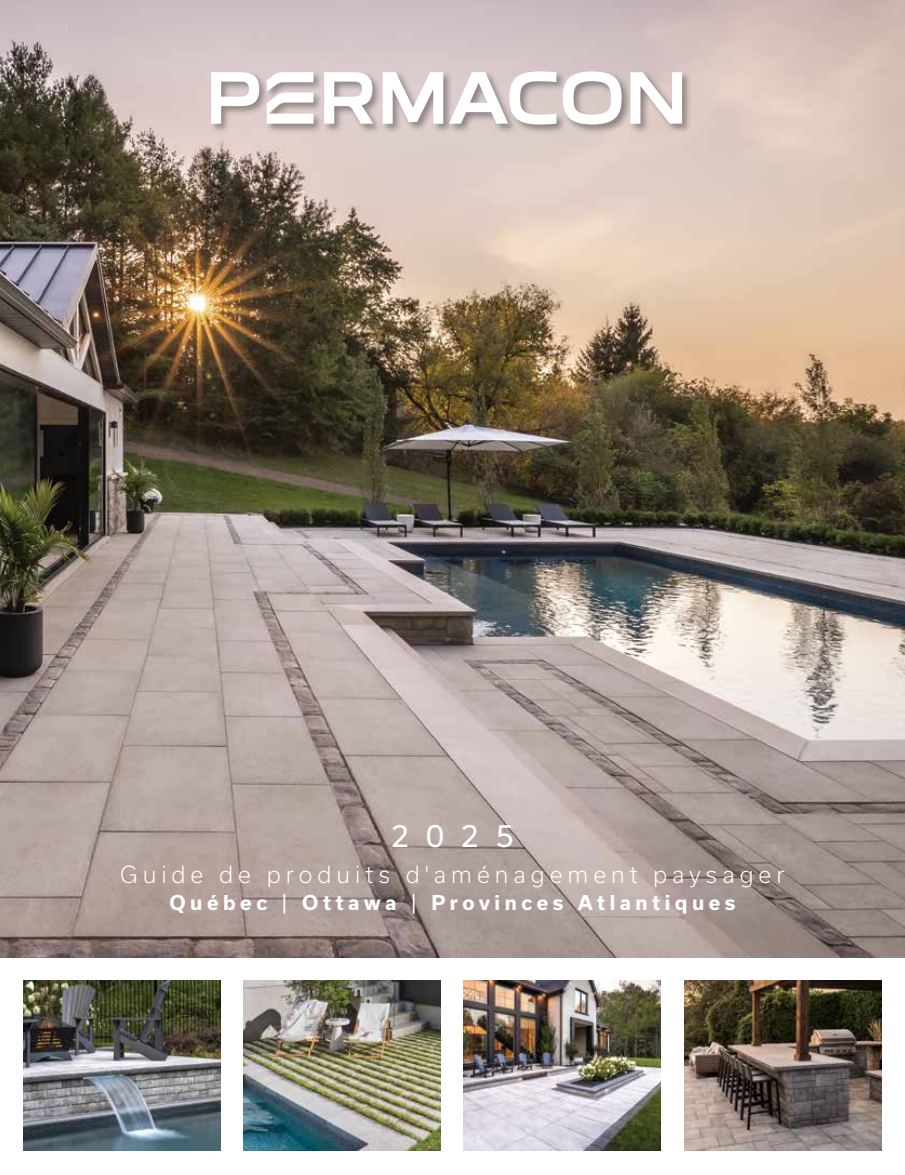
<style>
.page{position:relative;width:905px;height:1175px;background:#fff}
.page>*{position:absolute;margin:0;border:0;box-sizing:border-box;transform-origin:0 0}
.t1{font:29.7px "Usual";color:#fff}
.t2{font:300 22.5px "Usual";letter-spacing:.22em;color:#fff}
.t3{font:700 19.5px "Usual";letter-spacing:.23em;color:#fff}
.s1{font-weight:400}
</style>
<div class="page">
<img style="left:0;top:0;width:904px;height:957px">
<img style="left:243px;top:980px;width:197px;height:170px">
<img style="left:23px;top:980px;width:197px;height:170px">
<img style="left:463px;top:980px;width:197px;height:170px">
<img style="left:684px;top:980px;width:197px;height:170px">
<div style="left:209px;top:70px;width:482px;height:64px;background:#000;opacity:.35"></div>
<svg style="left:562px;top:71px;width:59px;height:53px"></svg>
<svg style="left:267px;top:72px;width:46px;height:52px"></svg>
<svg style="left:211px;top:72px;width:48px;height:52px"></svg>
<svg style="left:382px;top:72px;width:61px;height:52px"></svg>
<svg style="left:630px;top:72px;width:52px;height:52px"></svg>
<svg style="left:324px;top:72px;width:49px;height:52px"></svg>
<svg style="left:449px;top:71px;width:107px;height:53px"></svg>
<h1 class="t1" style="left:391px;top:818px;width:125px">2025</h1>
<p class="t2" style="left:120px;top:862px;width:666px">Guide de produits d'aménagement paysager</p>
<p class="t3" style="left:169px;top:891px;width:567px">Québec <span class="s1">|</span> Ottawa <span class="s1">|</span> Provinces Atlantiques</p>
</div>
